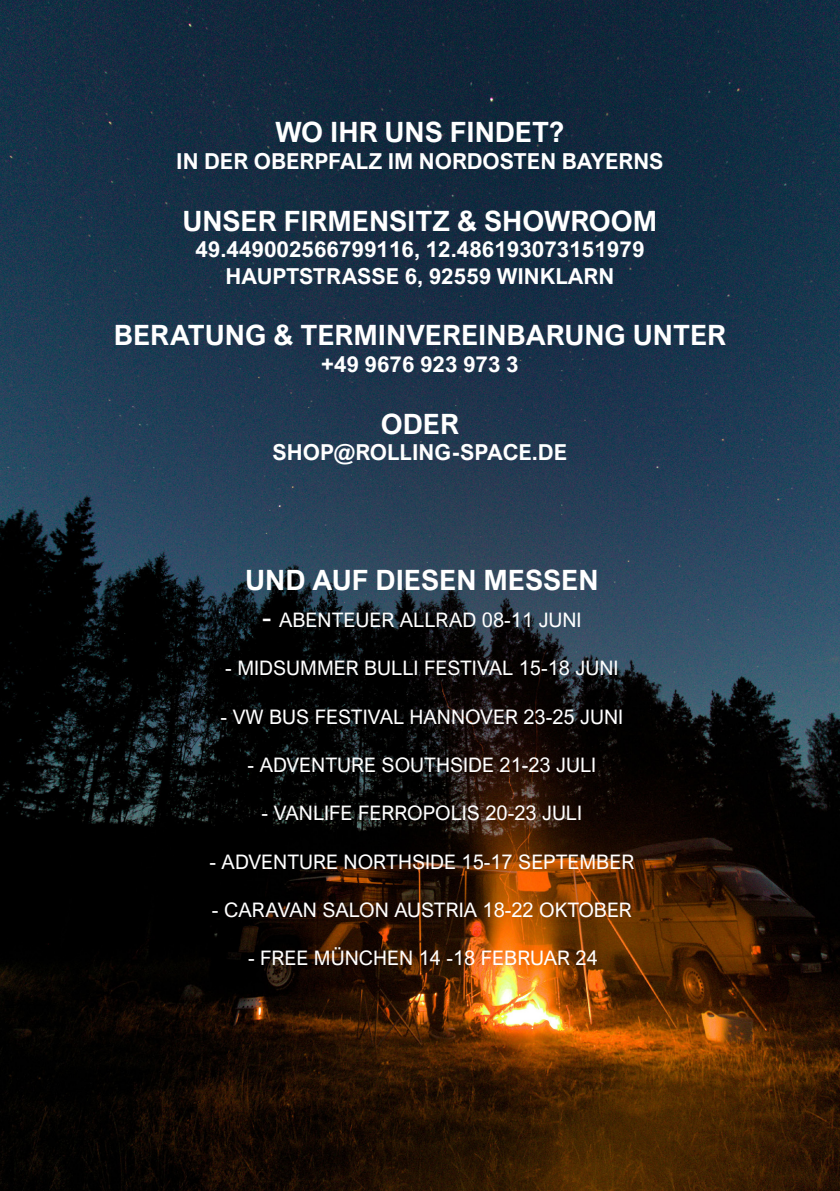
<style>
.page{position:relative;width:840px;height:1191px;background:#fff}
.page>*{position:absolute;margin:0;border:0;box-sizing:border-box;transform-origin:0 0}
.t1{font:700 28px "Arial Nova";color:#fff}
.t2{font:700 22px "Arial Nova";color:#fff}
.t3{font:20px "Arial Nova";color:#fff}
.s1{font-size:28px}
</style>
<div class="page">
<img style="left:0;top:0;width:839px;height:1191px">
<h2 class="t1" style="left:275px;top:116px;width:290px">WO IHR UNS FINDET?</h2>
<h2 class="t2" style="left:176px;top:148px;width:488px">IN DER OBERPFALZ IM NORDOSTEN BAYERNS</h2>
<h2 class="t1" style="left:182px;top:204px;width:476px">UNSER FIRMENSITZ &amp; SHOWROOM</h2>
<h2 class="t2" style="left:195px;top:236px;width:450px">49.449002566799116, 12.486193073151979</h2>
<h2 class="t2" style="left:225px;top:263px;width:390px">HAUPTSTRASSE 6, 92559 WINKLARN</h2>
<h2 class="t1" style="left:114px;top:319px;width:613px">BERATUNG &amp; TERMINVEREINBARUNG UNTER</h2>
<h2 class="t2" style="left:321px;top:351px;width:199px">+49 9676 923 973 3</h2>
<h2 class="t1" style="left:380px;top:407px;width:80px">ODER</h2>
<h2 class="t2" style="left:272px;top:439px;width:296px">SHOP@ROLLING-SPACE.DE</h2>
<h2 class="t1" style="left:245px;top:563px;width:354px">UND AUF DIESEN MESSEN</h2>
<h2 class="t3" style="left:262px;top:608px;width:321px"><span class="s1">-</span> ABENTEUER ALLRAD 08-11 JUNI</h2>
<h2 class="t3" style="left:225px;top:657px;width:394px">- MIDSUMMER BULLI FESTIVAL 15-18 JUNI</h2>
<h2 class="t3" style="left:220px;top:705px;width:404px">- VW BUS FESTIVAL HANNOVER 23-25 JUNI</h2>
<h2 class="t3" style="left:247px;top:753px;width:350px">- ADVENTURE SOUTHSIDE 21-23 JULI</h2>
<h2 class="t3" style="left:261px;top:802px;width:322px">- VANLIFE FERROPOLIS 20-23 JULI</h2>
<h2 class="t3" style="left:209px;top:850px;width:426px">- ADVENTURE NORTHSIDE 15-17 SEPTEMBER</h2>
<h2 class="t3" style="left:212px;top:898px;width:421px">- CARAVAN SALON AUSTRIA 18-22 OKTOBER</h2>
<h2 class="t3" style="left:248px;top:947px;width:351px">- FREE MÜNCHEN 14 -18 FEBRUAR 24</h2>
</div>
